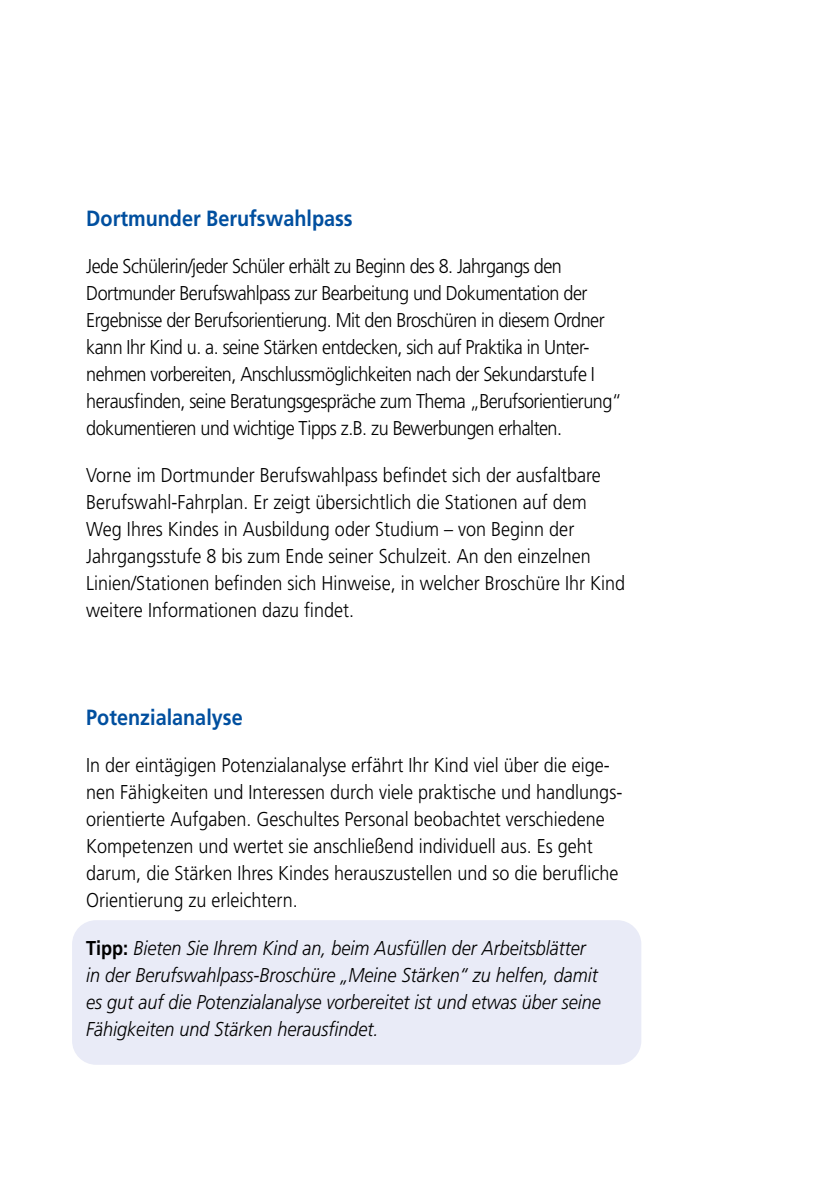
<style>
.page{position:relative;width:840px;height:1191px;background:#fff}
.page>*{position:absolute;margin:0;border:0;box-sizing:border-box;transform-origin:0 0}
.t1{font:700 22px "Frutiger LT";color:#004f9f;scale:.9 1}
.t2{font:300 20px/27px "Frutiger LT";color:#000;scale:.9 1}
.t3{font:300 20px/27px "Frutiger LT";letter-spacing:-.03em;color:#000;scale:.9 1}
.t4{font:italic 300 20px/27px "Frutiger LT";color:#000;scale:.9 1}
.s1{font-weight:700;font-style:normal}
</style>
<div class="page">
<div style="left:72px;top:920px;width:569px;height:144px;background:#e9ebf7;border-radius:24px"></div>
<p class="t1" style="left:86px;top:206px;width:297px">Dortmunder Berufswahlpass</p>
<p class="t3" style="left:86px;top:253px;width:596px">Jede Schülerin/jeder Schüler erhält zu Beginn des 8. Jahrgangs den Dortmunder Berufswahlpass zur Bearbeitung und Dokumentation der Ergebnisse der Berufsorientierung. Mit den Broschüren in diesem Ordner kann Ihr Kind u. a. seine Stärken entdecken, sich auf Praktika in Unter&shy;nehmen vorbereiten, Anschlussmöglichkeiten nach der Sekundarstufe I herausfinden, seine Beratungsgespräche zum Thema „Berufsorientierung“ dokumentieren und wichtige Tipps z.B. zu Bewerbungen erhalten.</p>
<p class="t2" style="left:86px;top:462px;width:600px">Vorne im Dortmunder Berufswahlpass befindet sich der ausfaltbare Berufswahl-Fahrplan. Er zeigt übersichtlich die Stationen auf dem Weg Ihres Kindes in Ausbildung oder Studium – von Beginn der Jahrgangsstufe 8 bis zum Ende seiner Schulzeit. An den einzelnen Linien/Stationen befinden sich Hinweise, in welcher Broschüre Ihr Kind weitere Informationen dazu findet.</p>
<p class="t1" style="left:86px;top:705px;width:175px">Potenzialanalyse</p>
<p class="t2" style="left:86px;top:752px;width:596px">In der eintägigen Potenzialanalyse erfährt Ihr Kind viel über die eige&shy;nen Fähigkeiten und Interessen durch viele praktische und handlungs&shy;orientierte Aufgaben. Geschultes Personal beobachtet verschiedene Kompetenzen und wertet sie anschließend individuell aus. Es geht darum, die Stärken Ihres Kindes herauszustellen und so die berufliche Orientierung zu erleichtern.</p>
<p class="t4" style="left:86px;top:934px;width:573px"><span class="s1">Tipp:</span> Bieten Sie Ihrem Kind an, beim Ausfüllen der Arbeitsblätter in der Berufswahlpass-Broschüre „Meine Stärken“ zu helfen, damit es gut auf die Potenzialanalyse vorbereitet ist und etwas über seine Fähigkeiten und Stärken herausfindet.</p>
</div>
